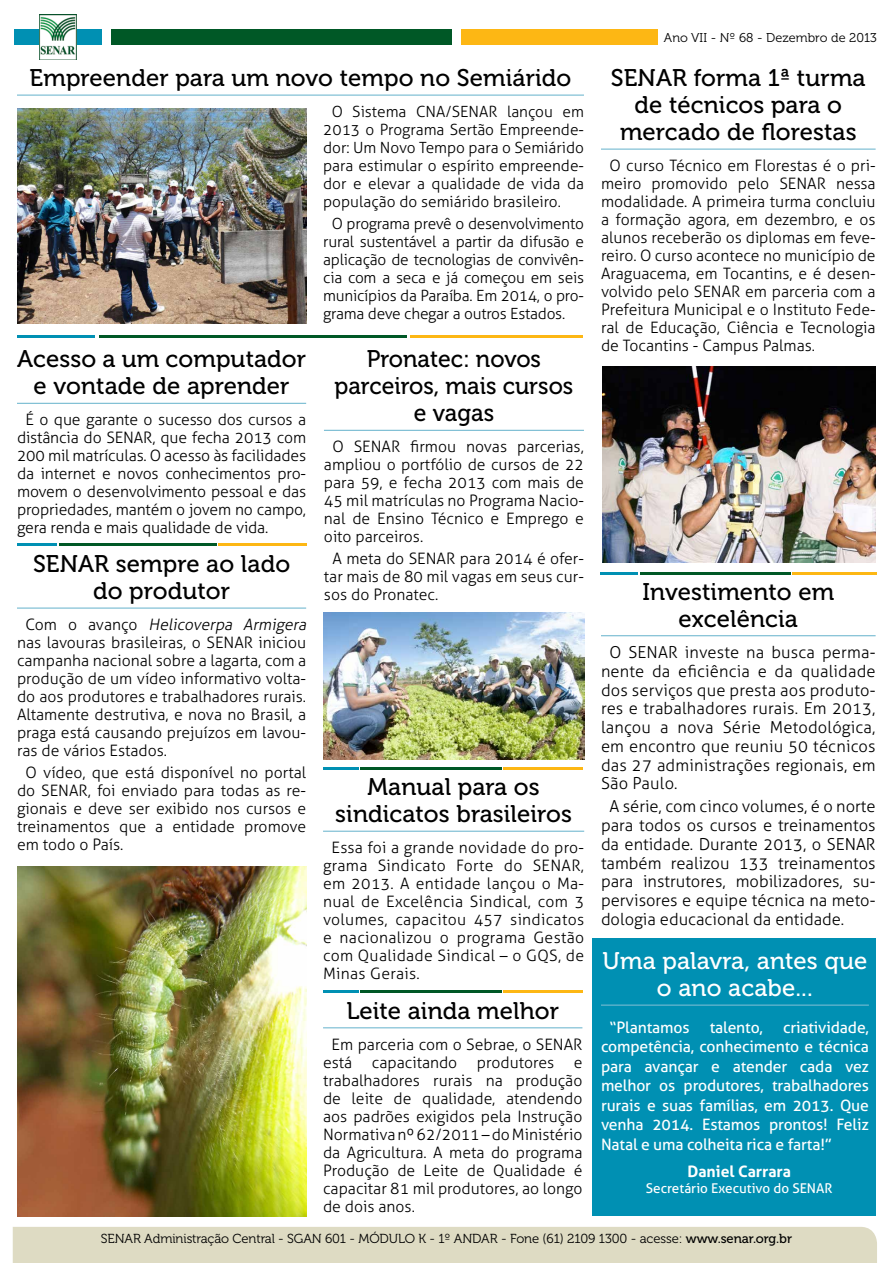
<style>
.page{position:relative;width:893px;height:1263px;background:#fff}
.page>*{position:absolute;margin:0;border:0;box-sizing:border-box;transform-origin:0 0}
.t1{font:24px/27px "Museo 500";letter-spacing:.005em;color:#000;text-align:center}
.t2{font:24px/27px "Museo 500";letter-spacing:.005em;color:#000;text-align:center;scale:.96 1}
.t3{font:24px/27px "Museo 500";letter-spacing:.005em;color:#fff;text-align:center}
.t4{font:300 16.5px/18.8px "Aller";color:#000;text-align:justify}
.t5{font:300 15.75px/18px "Aller";color:#000;text-align:justify}
.t6{font:15.75px/19.5px "Aller";letter-spacing:-.01em;color:#fff;text-align:justify}
.t7{font:700 15.75px "Aller";color:#fff}
.t8{font:300 15.45px/18px "Aller";letter-spacing:-.015em;color:#000;text-align:justify}
.t9{font:13.5px "Aller";color:#fff}
.t10{font:13.05px "Museo 300";letter-spacing:-.005em;color:#000}
.t11{font:12.75px "Museo 300";letter-spacing:.005em;color:#000}
.s1{font-style:italic}
.s2{font-family:"Museo 500"}
</style>
<div class="page">
<div style="left:13px;top:1227px;width:864px;height:36px;background:#dedbc3"></div>
<div style="left:14px;top:29px;width:88px;height:16px;background:#0090b3"></div>
<div style="left:111px;top:29px;width:341px;height:16px;background:#005826"></div>
<div style="left:461px;top:29px;width:197px;height:16px;background:#fdb714"></div>
<img style="left:39px;top:15px;width:38px;height:45px">
<img style="left:17px;top:866px;width:289px;height:350px">
<hr style="left:17px;top:95px;width:567px;height:1px;background:#75bad1">
<hr style="left:601px;top:149px;width:275px;height:1px;background:#75bad1">
<hr style="left:18px;top:335px;width:77px;height:3px;background:#0090b3">
<hr style="left:99px;top:335px;width:308px;height:3px;background:#005826">
<hr style="left:410px;top:335px;width:173px;height:3px;background:#fdb714">
<hr style="left:18px;top:543px;width:39px;height:3px;background:#0090b3">
<hr style="left:59px;top:543px;width:158px;height:3px;background:#005826">
<hr style="left:218px;top:543px;width:89px;height:3px;background:#fdb714">
<img style="left:602px;top:366px;width:274px;height:197px">
<hr style="left:600px;top:572px;width:38px;height:2px;background:#0090b3">
<hr style="left:640px;top:572px;width:150px;height:2px;background:#005826">
<hr style="left:792px;top:572px;width:84px;height:2px;background:#fdb714">
<hr style="left:323px;top:767px;width:35px;height:3px;background:#0090b3">
<hr style="left:360px;top:767px;width:142px;height:3px;background:#005826">
<hr style="left:503px;top:767px;width:79px;height:3px;background:#fdb714">
<hr style="left:323px;top:990px;width:35px;height:3px;background:#0090b3">
<hr style="left:360px;top:990px;width:142px;height:3px;background:#005826">
<hr style="left:503px;top:990px;width:79px;height:3px;background:#fdb714">
<img style="left:17px;top:108px;width:289px;height:215px">
<hr style="left:17px;top:403px;width:289px;height:1px;background:#75bad1">
<hr style="left:17px;top:607px;width:289px;height:2px;background:#75bad1">
<div style="left:592px;top:938px;width:284px;height:278px;background:#0090b3"></div>
<hr style="left:323px;top:831px;width:261px;height:1px;background:#75bad1">
<hr style="left:601px;top:635px;width:275px;height:1px;background:#75bad1">
<hr style="left:601px;top:1004px;width:268px;height:2px;background:#75bad1">
<hr style="left:324px;top:430px;width:260px;height:1px;background:#75bad1">
<img style="left:323px;top:612px;width:262px;height:147px">
<hr style="left:323px;top:1027px;width:259px;height:1px;background:#75bad1">
<h1 class="t1" style="left:30px;top:65px;width:543px">Empreender para um novo tempo no Semiárido</h1>
<p class="t8" style="left:323px;top:102px;width:262px;text-indent:9px">O Sistema CNA/SENAR lançou em 2013 o Programa Sertão Empreende&shy;dor: Um Novo Tempo para o Semiárido para estimular o espírito empreende&shy;dor e elevar a qualidade de vida da população do semiárido brasileiro.</p>
<p class="t8" style="left:323px;top:215px;width:262px;text-indent:8px">O programa prevê o desenvolvimento rural sustentável a partir da difusão e aplicação de tecnologias de convivên&shy;cia com a seca e já começou em seis municípios da Paraíba. Em 2014, o pro&shy;grama deve chegar a outros Estados.</p>
<h1 class="t1" style="left:17px;top:346px;width:291px">Acesso a um computador e vontade de aprender</h1>
<p class="t5" style="left:17px;top:410px;width:291px;text-indent:9px">É o que garante o sucesso dos cursos a distância do SENAR, que fecha 2013 com 200 mil matrículas. O acesso às facilidades da internet e novos conhecimentos pro&shy;movem o desenvolvimento pessoal e das propriedades, mantém o jovem no campo, gera renda e mais qualidade de vida.</p>
<h1 class="t1" style="left:33px;top:551px;width:259px">SENAR sempre ao lado do produtor</h1>
<p class="t5" style="left:17px;top:615px;width:294px;text-align:left;text-indent:9px">C o m o a v a n ç o <span class="s1">Helicoverpa Armigera </span>nas lavouras brasileiras, o SENAR iniciou campanha nacional sobre a lagarta, com a produção de um vídeo informativo volta&shy;do aos produtores e trabalhadores rurais.<br>Altamente destrutiva, e nova no Brasil, a praga está causando prejuízos em lavou&shy;ras de vários Estados.</p>
<p class="t5" style="left:17px;top:763px;width:291px;text-indent:9px">O vídeo, que está disponível no portal do SENAR, foi enviado para todas as re&shy;gionais e deve ser exibido nos cursos e treinamentos que a entidade promove em todo o País.</p>
<h1 class="t1" style="left:335px;top:774px;width:238px">Manual para os sindicatos brasileiros</h1>
<h1 class="t2" style="left:335px;top:346px;width:250px">Pronatec: novos parceiros, mais cursos e vagas</h1>
<p class="t5" style="left:324px;top:437px;width:262px;text-indent:9px">O SENAR firmou novas parcerias, ampliou o portfólio de cursos de 22 para 59, e fecha 2013 com mais de 45 mil matrículas no Programa Nacio&shy;nal de Ensino Técnico e Emprego e oito parceiros.</p>
<p class="t5" style="left:324px;top:550px;width:262px;text-indent:9px">A meta do SENAR para 2014 é ofer&shy;tar mais de 80 mil vagas em seus cur&shy;sos do Pronatec.</p>
<p class="t5" style="left:323px;top:838px;width:263px;text-indent:9px">Essa foi a grande novidade do pro&shy;grama Sindicato Forte do SENAR, em 2013. A entidade lançou o Ma&shy;nual de Excelência Sindical, com 3 volumes, capacitou 457 sindicatos e nacionalizou o programa Gestão com Qualidade Sindical – o GQS, de Minas Gerais.</p>
<h1 class="t1" style="left:346px;top:997px;width:214px">Leite ainda melhor</h1>
<p class="t5" style="left:323px;top:1035px;width:261px;text-indent:9px">Em parceria com o Sebrae, o SENAR está capacitando produtores e trabalhadores rurais na produção de leite de qualidade, atendendo aos padrões exigidos pela Instrução Normativa nº 62/2011 – do Ministério da Agricultura. A meta do programa Produção de Leite de Qualidade é capacitar 81 mil produtores, ao longo de dois anos.</p>
<p class="t11" style="left:664px;top:30px;width:214px">Ano VII - Nº 68 - Dezembro de 2013</p>
<h1 class="t1" style="left:611px;top:65px;width:256px">SENAR forma 1ª turma de técnicos para o mercado de florestas</h1>
<p class="t5" style="left:601px;top:156px;width:276px;text-indent:9px">O curso Técnico em Florestas é o pri&shy;meiro promovido pelo SENAR nessa modalidade. A primeira turma concluiu a formação agora, em dezembro, e os alunos receberão os diplomas em feve&shy;reiro. O curso acontece no município de Araguacema, em Tocantins, e é desen&shy;volvido pelo SENAR em parceria com a Prefeitura Municipal e o Instituto Fede&shy;ral de Educação, Ciência e Tecnologia de Tocantins - Campus Palmas.</p>
<h1 class="t1" style="left:642px;top:578px;width:193px">Investimento em excelência</h1>
<p class="t4" style="left:601px;top:643px;width:276px;text-indent:8px">O SENAR investe na busca perma&shy;nente da eficiência e da qualidade dos serviços que presta aos produto&shy;res e trabalhadores rurais. Em 2013, lançou a nova Série Metodológica, em encontro que reuniu 50 técnicos das 27 administrações regionais, em São Paulo.</p>
<p class="t4" style="left:601px;top:797px;width:276px;text-indent:8px">A série, com cinco volumes, é o norte para todos os cursos e treinamentos da entidade. Durante 2013, o SENAR também realizou 133 treinamentos para instrutores, mobilizadores, su&shy;pervisores e equipe técnica na meto&shy;dologia educacional da entidade.</p>
<h1 class="t3" style="left:602px;top:948px;width:266px">Uma palavra, antes que o ano acabe...</h1>
<p class="t6" style="left:609px;top:1017px;width:82px">“Plantamos</p>
<p class="t6" style="left:710px;top:1017px;width:55px">talento,</p>
<p class="t6" style="left:601px;top:1017px;width:269px;text-indent:182px">criatividade, competência, conhecimento e técnica para avançar e atender cada vez melhor os produtores, trabalhadores rurais e suas famílias, em 2013. Que venha 2014. Estamos prontos! Feliz Natal e uma colheita rica e farta!”</p>
<p class="t7" style="left:687px;top:1162px;width:105px">Daniel Carrara</p>
<p class="t9" style="left:646px;top:1180px;width:188px">Secretário Executivo do SENAR</p>
<p class="t10" style="left:101px;top:1231px;width:693px">SENAR Administração Central - SGAN 601 - MÓDULO K - 1º ANDAR - Fone (61) 2109 1300 - acesse: <span class="s2">www.senar.org.br</span></p>
</div>
